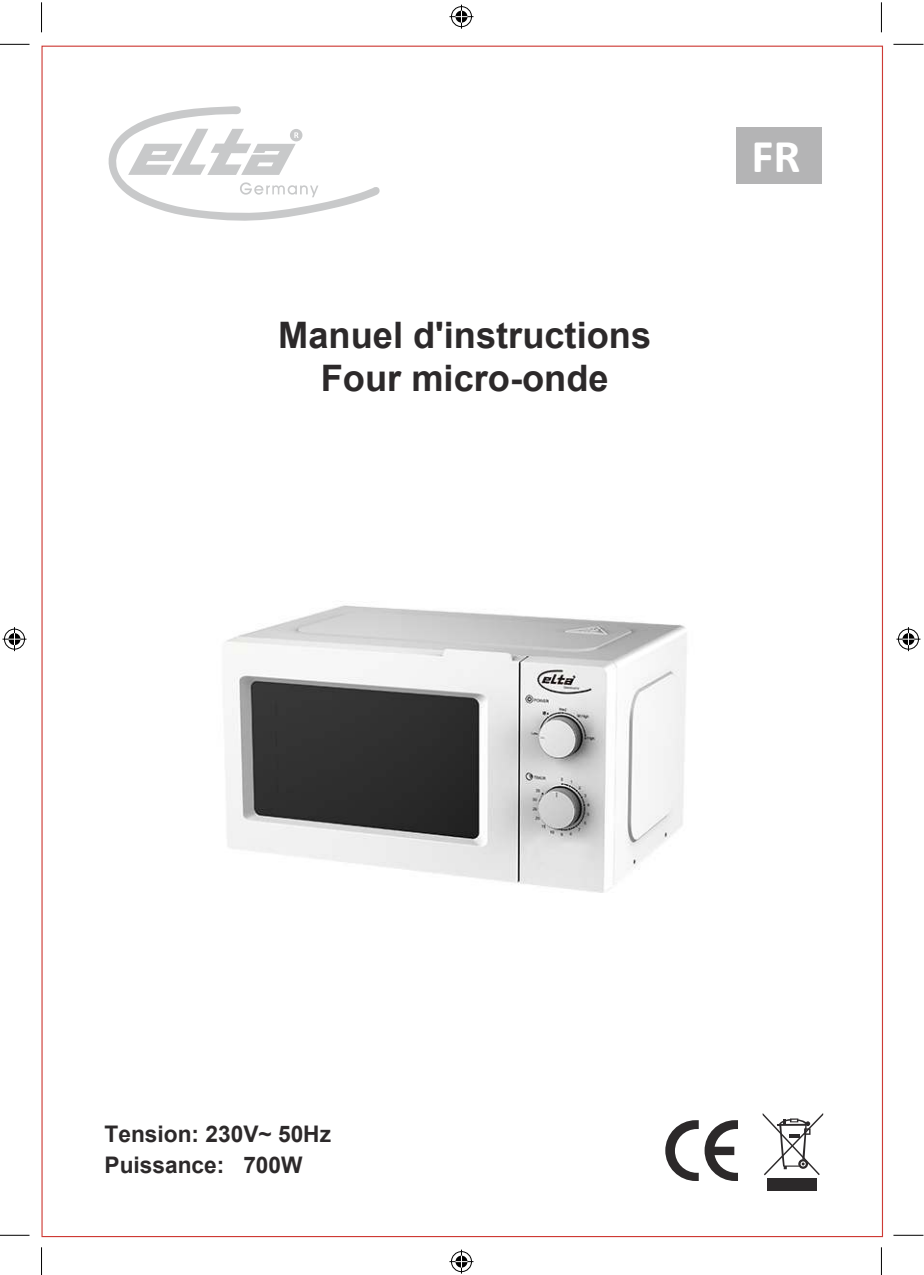
<style>
.page{position:relative;width:924px;height:1275px;background:#fff}
.page>*{position:absolute;margin:0;border:0;box-sizing:border-box;transform-origin:0 0}
.t1{font:700 47.2px "Calibri";color:#fff}
.t2{font:700 36.4px "Arial";color:#2c292a}
.t3{font:700 22.8px/31.2px "Arial";color:#2c292a}
</style>
<div class="page">
<svg style="left:0;top:44px;width:29px;height:1px"></svg>
<hr style="left:893px;top:44px;width:30px;height:1px;background:#000">
<svg style="left:0;top:1235px;width:29px;height:1px"></svg>
<hr style="left:893px;top:1235px;width:30px;height:1px;background:#000">
<hr style="left:41px;top:2px;width:1px;height:30px;background:#000">
<svg style="left:41px;top:1247px;width:1px;height:28px"></svg>
<hr style="left:880px;top:2px;width:1px;height:30px;background:#000">
<svg style="left:880px;top:1248px;width:1px;height:27px"></svg>
<svg style="left:449px;top:5px;width:24px;height:24px"></svg>
<svg style="left:449px;top:1249px;width:24px;height:24px"></svg>
<svg style="left:2px;top:627px;width:24px;height:24px"></svg>
<svg style="left:896px;top:627px;width:24px;height:24px"></svg>
<svg style="left:665px;top:1120px;width:33px;height:61px"></svg>
<svg style="left:704px;top:1120px;width:33px;height:61px"></svg>
<div style="left:766px;top:1178px;width:50px;height:12px;background:#2c292a"></div>
<svg style="left:762px;top:1113px;width:60px;height:62px"></svg>
<svg style="left:108px;top:106px;width:272px;height:115px"></svg>
<div style="left:736px;top:128px;width:85px;height:56px;background:#b4b4b5"></div>
<img style="left:225px;top:601px;width:462px;height:292px">
<p class="t2" style="left:278px;top:321px;width:374px">Manuel d'instructions</p>
<p class="t2" style="left:321px;top:365px;width:289px">Four micro-onde</p>
<p class="t1" style="left:751px;top:128px;width:51px">FR</p>
<p class="t3" style="left:104px;top:1120px;width:228px">Tension: 230V~ 50Hz<br>Puissance: 700W</p>
</div>
